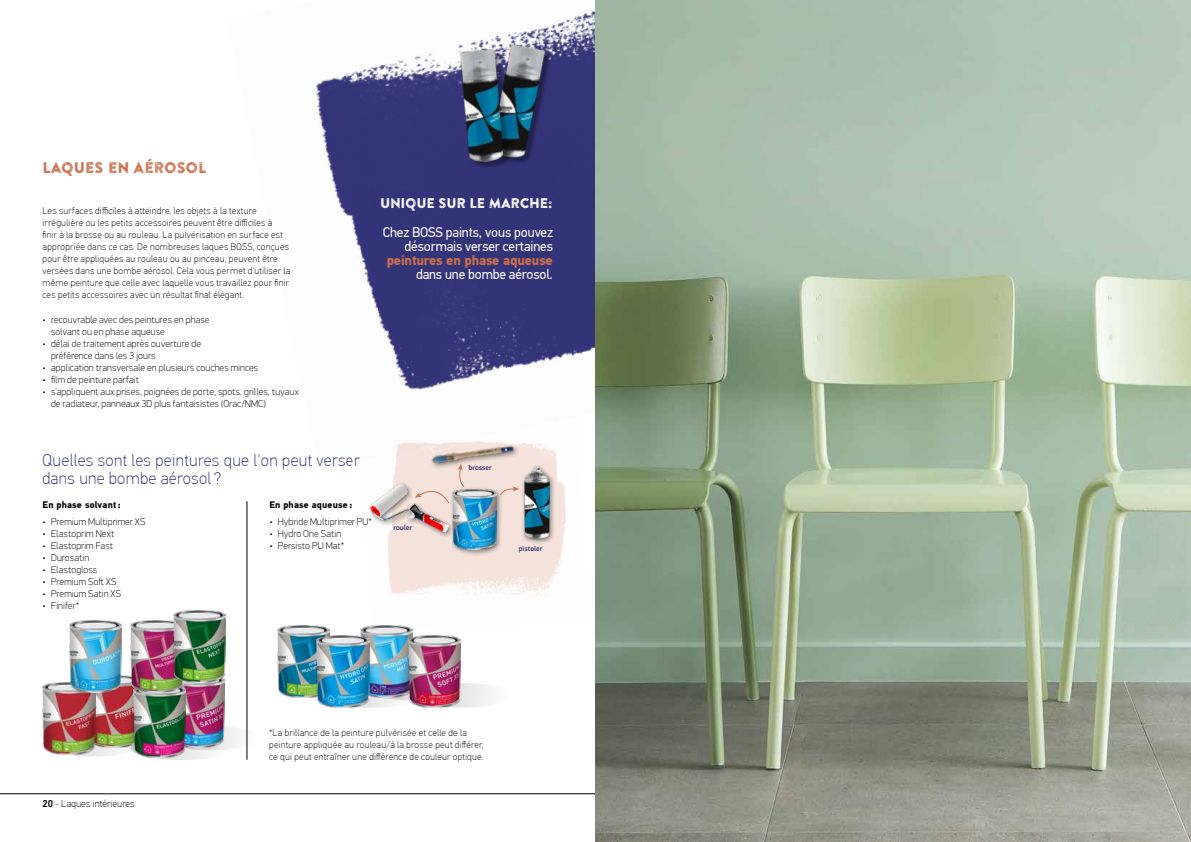
<style>
.page{position:relative;width:1191px;height:842px;background:#fff}
.page>*{position:absolute;margin:0;border:0;box-sizing:border-box;transform-origin:0 0}
.t1{font:100 17px/18px "PF Din Text Pro";letter-spacing:.02em;color:#353378}
.t2{font:15.3px "Brandon Printed Two";color:#cd6f4b}
.t3{font:14px/14px "PF Din Text Pro";letter-spacing:-.01em;color:#fff;text-align:right}
.t4{font:700 14px "PF Din Text Pro";letter-spacing:-.01em;color:#cd6f4b}
.t5{font:14px "Brandon Printed Two";letter-spacing:-.02em;color:#fff}
.t6{font:100 10px/12px "PFDIN Display Pro";letter-spacing:.01em;color:#000}
.t7{font:100 10px "PF Din Text Pro";color:#000}
.t8{font:100 9.5px/12px "PF Din Text Pro";letter-spacing:.02em;color:#000}
.t9{font:700 9.5px "PF Din Text Pro";letter-spacing:.02em;color:#000}
.t10{font:500 7.3px "PFDIN Display Pro";color:#353378}
.s1{font-weight:500}
</style>
<div class="page">
<hr style="left:0;top:793px;width:595px;height:1px;background:#000">
<img style="left:316px;top:11px;width:279px;height:379px">
<img style="left:595px;top:0;width:596px;height:842px">
<svg style="left:131px;top:735px;width:101px;height:25px"></svg>
<div style="left:43px;top:732px;width:101px;height:24px;background:#f0f0f0;border-radius:50%"></div>
<svg style="left:320px;top:683px;width:102px;height:25px"></svg>
<svg style="left:159px;top:725px;width:102px;height:25px"></svg>
<img style="left:95px;top:675px;width:38px;height:73px">
<img style="left:183px;top:682px;width:41px;height:66px">
<img style="left:277px;top:625px;width:52px;height:73px">
<img style="left:360px;top:628px;width:53px;height:70px">
<img style="left:133px;top:685px;width:53px;height:73px">
<img style="left:317px;top:635px;width:52px;height:73px">
<img style="left:131px;top:620px;width:52px;height:72px">
<img style="left:43px;top:682px;width:52px;height:73px">
<img style="left:69px;top:620px;width:53px;height:72px">
<img style="left:173px;top:610px;width:53px;height:72px">
<img style="left:483px;top:37px;width:71px;height:129px">
<img style="left:453px;top:43px;width:60px;height:125px">
<div style="left:412px;top:683px;width:102px;height:25px;background:#f1f1f1;border-radius:50%"></div>
<img style="left:408px;top:635px;width:53px;height:73px">
<hr style="left:247px;top:501px;width:1px;height:259px;background:#000">
<img style="left:361px;top:442px;width:205px;height:190px">
<div style="left:449px;top:486px;width:53px;height:70px;background:#000;opacity:.5"></div>
<img style="left:452px;top:495px;width:44px;height:54px">
<img style="left:426px;top:441px;width:96px;height:54px">
<div style="left:521px;top:464px;width:35px;height:81px;background:#000;opacity:.5"></div>
<img style="left:520px;top:457px;width:34px;height:85px">
<svg style="left:458px;top:463px;width:7px;height:25px"></svg>
<svg style="left:499px;top:486px;width:20px;height:10px"></svg>
<img style="left:361px;top:478px;width:103px;height:64px">
<h2 class="t2" style="left:43px;top:158px;width:165px">LAQUES EN AÉROSOL</h2>
<p class="t8" style="left:43px;top:205px;width:249px">Les surfaces difficiles à atteindre, les objets à la texture irrégulière ou les petits accessoires peuvent être difficiles à<br>finir à la brosse ou au rouleau. La pulvérisation en surface est appropriée dans ce cas. De nombreuses laques BOSS, conçues pour être appliquées au rouleau ou au pinceau, peuvent être versées dans une bombe aérosol. Cela vous permet d'utiliser la même peinture que celle avec laquelle vous travaillez pour finir ces petits accessoires avec un résultat final élégant.</p>
<p class="t6" style="left:51px;top:314px;width:160px;text-indent:-8px">• recouvrable avec des peintures en phase solvant ou en phase aqueuse</p>
<p class="t6" style="left:51px;top:338px;width:151px;text-indent:-8px">• délai de traitement après ouverture de préférence dans les 3 jours</p>
<p class="t6" style="left:43px;top:362px;width:217px">• application transversale en plusieurs couches minces</p>
<p class="t6" style="left:43px;top:374px;width:98px">• film de peinture parfait</p>
<p class="t6" style="left:51px;top:386px;width:249px;text-indent:-8px">• s'appliquent aux prises, poignées de porte, spots, grilles, tuyaux de radiateur, panneaux 3D plus fantaisistes (Orac/NMC)</p>
<h3 class="t5" style="left:380px;top:194px;width:174px">UNIQUE SUR LE MARCHE:</h3>
<h3 class="t3" style="left:383px;top:226px;width:172px">Chez BOSS paints, vous pouvez désormais verser certaines</h3>
<h3 class="t4" style="left:387px;top:252px;width:168px">peintures en phase aqueuse</h3>
<h3 class="t3" style="left:416px;top:268px;width:138px">dans une bombe aérosol.</h3>
<h1 class="t1" style="left:43px;top:452px;width:319px">Quelles sont les peintures que l'on peut verser dans une bombe aérosol?</h1>
<p class="t9" style="left:43px;top:499px;width:80px">En phase solvant:</p>
<p class="t6" style="left:43px;top:516px;width:104px">• Premium Multiprimer XS</p>
<p class="t6" style="left:43px;top:528px;width:73px">• Elastoprim Next</p>
<p class="t6" style="left:43px;top:540px;width:72px">• Elastoprim Fast</p>
<p class="t6" style="left:43px;top:552px;width:48px">• Durosatin</p>
<p class="t6" style="left:43px;top:564px;width:56px">• Elastogloss</p>
<p class="t6" style="left:43px;top:576px;width:75px">• Premium Soft XS</p>
<p class="t6" style="left:43px;top:588px;width:80px">• Premium Satin XS</p>
<p class="t6" style="left:43px;top:600px;width:38px">• Finifer*</p>
<p class="t9" style="left:269px;top:499px;width:84px">En phase aqueuse:</p>
<p class="t6" style="left:269px;top:516px;width:104px">• Hybride Multiprimer PU*</p>
<p class="t6" style="left:269px;top:528px;width:73px">• Hydro One Satin</p>
<p class="t6" style="left:269px;top:540px;width:76px">• Persisto PU Mat*</p>
<p class="t10" style="left:393px;top:523px;width:20px">rouler</p>
<p class="t10" style="left:469px;top:463px;width:25px">brosser</p>
<p class="t10" style="left:519px;top:544px;width:25px">pistoler</p>
<p class="t7" style="left:43px;top:798px;width:94px"><span class="s1">20</span> - Laques intérieures</p>
<p class="t8" style="left:269px;top:727px;width:216px">*La brillance de la peinture pulvérisée et celle de la peinture appliquée au rouleau/à la brosse peut différer, ce qui peut entraîner une différence de couleur optique.</p>
</div>
